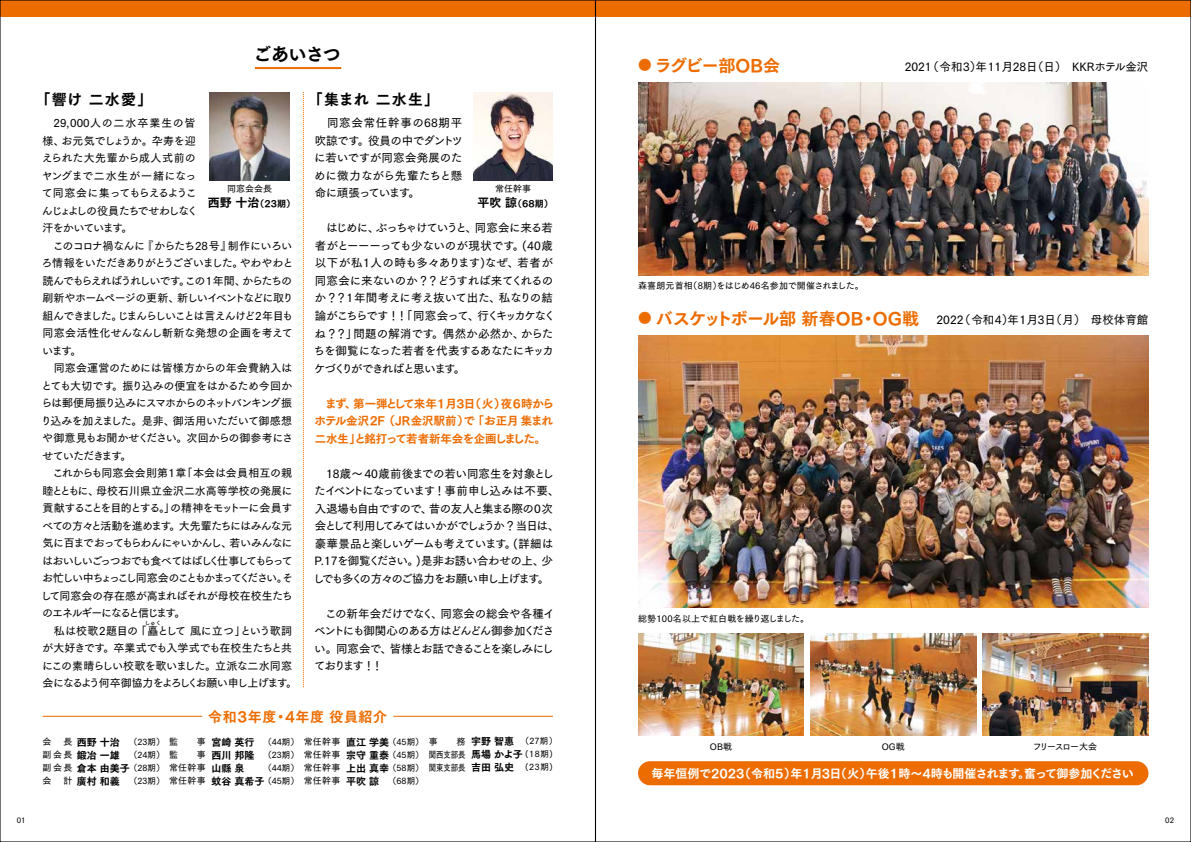
<style>
.page{position:relative;width:1191px;height:842px;background:#fff}
.page>*{position:absolute;margin:0;border:0;box-sizing:border-box;transform-origin:0 0}
.t1{font:18px "Tsuku Go Pro E";letter-spacing:-.025em;color:#000}
.t2{font:17px "Tsuku Go Pro E";letter-spacing:-.015em;color:#ed6c00}
.t3{font:15px "Tsuku Go Pro E";letter-spacing:.08em;color:#000}
.t4{font:14px "Tsuku Go Pro E";letter-spacing:.04em;color:#ed6c00}
.t5{font:12px "Tsuku Go Pro E";color:#fff}
.t6{font:11.5px/17.5px "Tsuku Go Pro D";letter-spacing:-.045em;color:#000;text-align:justify}
.t7{font:11.5px/17.5px "Tsuku Go Pro D";letter-spacing:-.075em;color:#000}
.t8{font:11.5px/17.5px "Tsuku Go Pro E";letter-spacing:-.01em;color:#ed6c00;text-align:justify}
.t9{font:11.5px "Tsuku Go Pro D";color:#000}
.t10{font:11px/17.5px "Tsuku Go Pro D";letter-spacing:-.055em;color:#000}
.t11{font:10px/13px "Tsuku Go Pro E";color:#000}
.t12{font:9px/13px "Tsuku Go Pro D";letter-spacing:.02em;color:#000;text-align:justify}
.t13{font:9px "Tsuku Go Pro E";color:#000}
.t14{font:9px "Tsuku Go Pro D";letter-spacing:-.15em;color:#000}
.t15{font:8.5px/13px "Tsuku Go Pro D";letter-spacing:.005em;color:#000;text-align:justify}
.t16{font:8.5px/13px "Tsuku Go Pro D";letter-spacing:.065em;color:#000;text-align:center}
.t17{font:7.5px "Tsuku Go Pro D";color:#000}
.t18{font:5.5px "Tsuku Go Pro D";color:#000}
.s1{font-size:12px}
.s2{font-size:13.6px}
</style>
<div class="page">
<div style="left:0;top:0;width:1191px;height:17px;background:#ed6c00"></div>
<hr style="left:255px;top:67px;width:86px;height:2px;background:#ed6c00">
<img style="left:210px;top:92px;width:79px;height:88px">
<img style="left:473px;top:92px;width:80px;height:88px">
<hr style="left:43px;top:716px;width:159px;height:1px;background:#ed6c00">
<hr style="left:393px;top:716px;width:160px;height:1px;background:#ed6c00">
<img style="left:638px;top:83px;width:510px;height:192px">
<img style="left:638px;top:336px;width:510px;height:272px">
<img style="left:638px;top:634px;width:166px;height:102px">
<img style="left:982px;top:634px;width:166px;height:102px">
<img style="left:810px;top:634px;width:166px;height:102px">
<div style="left:638px;top:761px;width:510px;height:24px;background:#ed6c00;border-radius:12px"></div>
<svg style="left:303px;top:92px;width:1px;height:595px"></svg>
<h1 class="t1" style="left:253px;top:38px;width:89px">ごあいさつ</h1>
<h3 class="t3" style="left:36px;top:86px;width:118px">「響け 二水愛」</h3>
<h3 class="t3" style="left:308px;top:86px;width:133px">「集まれ 二水生」</h3>
<p class="t10" style="left:41px;top:113px;width:254px">　29,000人の二水卒業生の皆<br>様、お元気でしょうか。卆寿を迎<br>えられた大先輩から成人式前の<br>ヤングまで二水生が一緒になっ<br>て同窓会に集ってもらえるようこ<br>んじょよしの役員たちでせわしなく<br>汗をかいています。<br>　このコロナ禍なんに『からたち28号』制作にいろいろ情報をいただきありがとうございました。やわやわと読んでもらえればうれしいです。この1 年間、からたちの刷新やホームページの更新、新しいイベントなどに取り組んできました。じまんらしいことは言えんけど2年目も同窓会活性化せんなんし斬新な発想の企画を考えています。<br>　同窓会運営のためには皆様方からの年会費納入はとても大切です。振り込みの便宜をはかるため今回からは郵便局振り込みにスマホからのネットバンキング振り込みを加えました。是非、御活用いただいて御感想や御意見もお聞かせください。次回からの御参考にさせていただきます。<br>　これからも同窓会会則第1章「本会は会員相互の親睦とともに、母校石川県立金沢二水高等学校の発展に貢献することを目的とする。」の精神をモットーに会員すべての方々と活動を進めます。大先輩たちにはみんな元気に百までおってもらわんにゃいかんし、若いみんなにはおいしいごっつおでも食べてはばしく仕事してもらってお忙しい中ちょっこし同窓会のこともかまってください。そして同窓会の存在感が高まればそれが母校在校生たちのエネルギーになると信じます。<br>　私は校歌2題目の「矗として 風に立つ」という歌詞</p>
<p class="t12" style="left:227px;top:181px;width:46px">同窓会会長</p>
<p class="t13" style="left:208px;top:196px;width:89px"><span class="s1">西野 十治</span>（23期）</p>
<p class="t18" style="left:145px;top:618px;width:18px">しゅく</p>
<p class="t10" style="left:42px;top:638px;width:256px">が大好きです。卒業式でも入学式でも在校生たちと共にこの素晴らしい校歌を歌いました。立派な二水同窓会になるよう何卒御協力をよろしくお願い申し上げます。</p>
<p class="t6" style="left:314px;top:113px;width:150px">　同窓会常任幹事の68期平吹諒です。役員の中でダントツに若いですが同窓会発展のために微力ながら先輩たちと懸命に頑張っています。</p>
<p class="t6" style="left:313px;top:218px;width:243px;text-align:left">　はじめに、ぶっちゃけていうと、同窓会に来る若者がとーーーっても少ないのが現状です。(40歳以下が私1人の時も多々あります)なぜ、若者が同窓会に来ないのか？？どうすれば来てくれるのか？？1年間考えに考え抜いて出た、私なりの結論がこちらです！！「同窓会って、行くキッカケなくね？？」問題の解消です。偶然か必然か、からたちを御覧になった若者を代表するあなたにキッカケづくりができればと思います。</p>
<p class="t8" style="left:314px;top:393px;width:241px">　まず、第一弾として来年1月3日（火）夜6時からホテル金沢2F（JR金沢駅前）で「お正月 集まれ二水生」と銘打って若者新年会を企画しました。</p>
<p class="t7" style="left:313px;top:463px;width:248px">　18歳～40歳前後までの若い同窓生を対象としたイベントになっています！事前申し込みは不要、入退場も自由ですので、昔の友人と集まる際の0次会として利用してみてはいかがでしょうか？当日は、豪華景品と楽しいゲームも考えています。(詳細は<br>P.17を御覧ください。)是非お誘い合わせの上、少しでも多くの方々のご協力をお願い申し上げます。</p>
<p class="t6" style="left:314px;top:603px;width:242px">　この新年会だけでなく、同窓会の総会や各種イベントにも御関心のある方はどんどん御参加ください。同窓会で、皆様とお話できることを楽しみにしております！！</p>
<p class="t12" style="left:495px;top:181px;width:37px">常任幹事</p>
<p class="t13" style="left:477px;top:196px;width:77px"><span class="s1">平吹 諒</span>（68期）</p>
<p class="t4" style="left:208px;top:704px;width:180px">令和3年度・4年度 役員紹介</p>
<p class="t12" style="left:429px;top:734px;width:38px;text-indent:28px">務関西支部長関東支部長</p>
<p class="t11" style="left:471px;top:734px;width:53px">宇野 智惠馬場 かよ子吉田 弘史</p>
<p class="t16" style="left:521px;top:733px;width:38px">（27期）(18期) (23期)</p>
<p class="t11" style="left:211px;top:734px;width:54px">宮崎 英行西川 邦隆山縣 泉<br>蚊谷 真希子</p>
<p class="t12" style="left:304px;top:734px;width:38px">常任幹事常任幹事常任幹事常任幹事</p>
<p class="t11" style="left:346px;top:734px;width:44px;text-align:justify">直江 学美宗守 重泰上出 真幸平吹 諒</p>
<p class="t15" style="left:388px;top:734px;width:37px">（45期）（45期）（58期）（68期）</p>
<p class="t12" style="left:429px;top:734px;width:10px">事</p>
<p class="t15" style="left:129px;top:734px;width:37px">（23期）（24期）（28期）（23期）</p>
<p class="t15" style="left:263px;top:734px;width:37px">（44期）（23期）（44期）（45期）</p>
<p class="t11" style="left:77px;top:734px;width:55px">西野 十治鍛冶 一雄倉本 由美子廣村 和義</p>
<p class="t12" style="left:169px;top:734px;width:10px">監</p>
<p class="t12" style="left:197px;top:734px;width:10px">事</p>
<p class="t12" style="left:43px;top:734px;width:10px">会</p>
<p class="t12" style="left:43px;top:734px;width:32px;text-indent:21px">長副会長副会長会</p>
<p class="t12" style="left:169px;top:747px;width:38px;text-indent:28px">事常任幹事常任幹事</p>
<p class="t12" style="left:169px;top:747px;width:10px">監</p>
<p class="t12" style="left:64px;top:773px;width:10px">計</p>
<h2 class="t2" style="left:638px;top:50px;width:144px"><span class="s2">●</span> ラグビー部OB会</h2>
<p class="t9" style="left:904px;top:57px;width:245px">2021（令和3）年11月28日（日）　KKRホテル金沢</p>
<p class="t12" style="left:638px;top:278px;width:227px">森喜朗元首相（8期）をはじめ46名参加で開催されました。</p>
<h2 class="t2" style="left:638px;top:303px;width:283px"><span class="s2">●</span> バスケットボール部 新春OB・OG戦</h2>
<p class="t9" style="left:936px;top:310px;width:213px">2022（令和4）年1月3日（月）　母校体育館</p>
<p class="t12" style="left:638px;top:611px;width:173px">総勢100名以上で紅白戦を繰り返しました。</p>
<p class="t12" style="left:710px;top:739px;width:24px">OB戦</p>
<p class="t12" style="left:881px;top:739px;width:25px">OG戦</p>
<p class="t14" style="left:1032px;top:739px;width:66px">フリースロー大会</p>
<p class="t5" style="left:651px;top:762px;width:484px">毎年恒例で2023（令和5）年1月3日（火）午後1時〜4時も開催されます。奮って御参加ください</p>
<p class="t17" style="left:17px;top:814px;width:10px">01</p>
<p class="t17" style="left:1165px;top:814px;width:10px">02</p>
</div>
